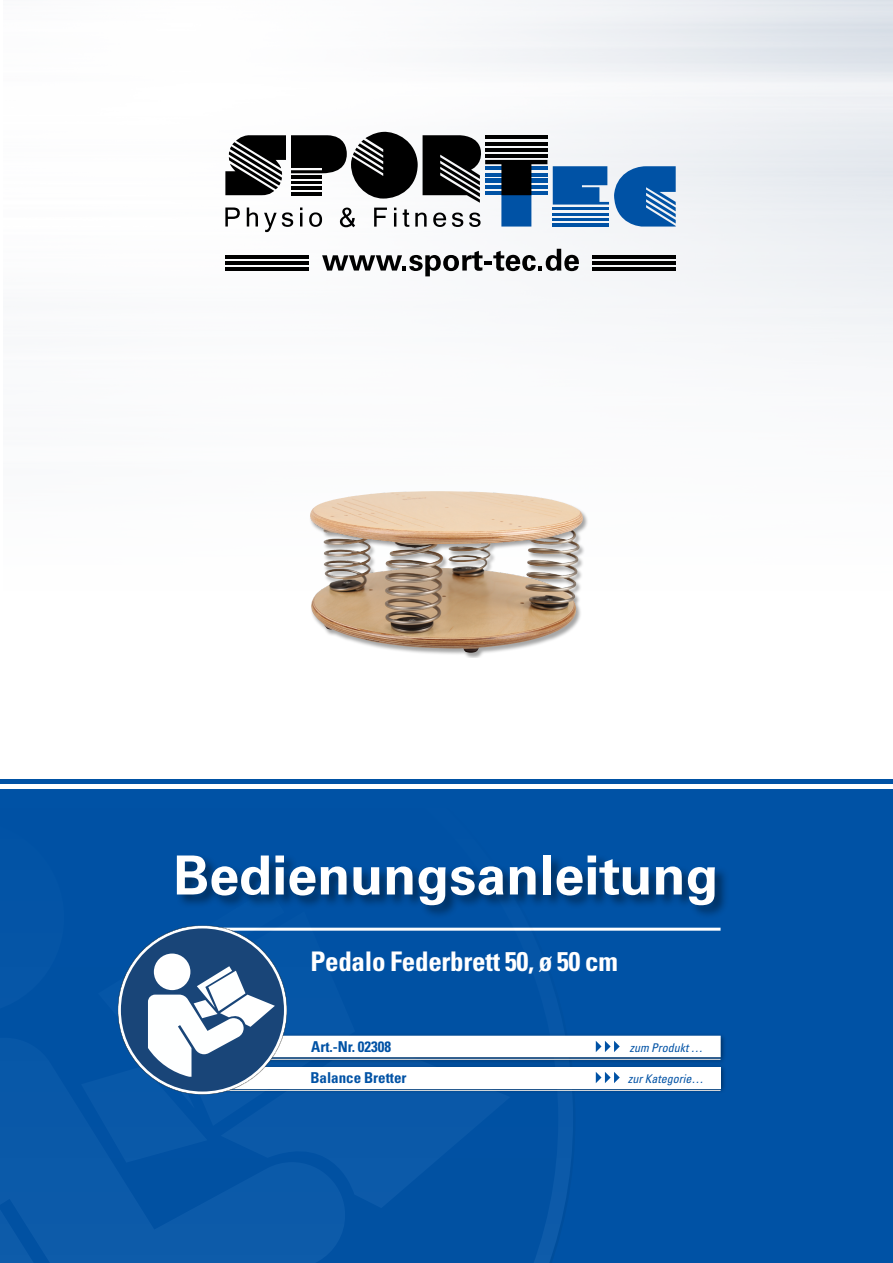
<style>
.page{position:relative;width:893px;height:1263px;background:#fff}
.page>*{position:absolute;margin:0;border:0;box-sizing:border-box;transform-origin:0 0}
.t1{font:700 54px "Univers LT Std";color:#fff}
.t2{font:700 condensed 27px "Univers LT Std";letter-spacing:-.01em;color:#fff}
.t3{font:700 condensed 15px "Univers LT Std";color:#0052a5}
.t4{font:italic condensed 12px "Univers LT Std";color:#0052a5}
</style>
<div class="page">
<img style="left:225px;top:0;width:668px;height:357px">
<svg style="left:553px;top:166px;width:123px;height:61px"></svg>
<svg style="left:225px;top:132px;width:322px;height:100px"></svg>
<svg style="left:322px;top:249px;width:257px;height:27px"></svg>
<hr style="left:592px;top:255px;width:84px;height:4px;background:#000">
<hr style="left:592px;top:261px;width:84px;height:4px;background:#000">
<hr style="left:592px;top:267px;width:84px;height:3px;background:#000">
<hr style="left:225px;top:255px;width:84px;height:4px;background:#000">
<hr style="left:225px;top:261px;width:84px;height:4px;background:#000">
<hr style="left:225px;top:267px;width:84px;height:3px;background:#000">
<div style="left:0;top:779px;width:893px;height:484px;background:#0052a5"></div>
<hr style="left:0;top:785px;width:893px;height:4px;background:#fff">
<hr style="left:195px;top:928px;width:525px;height:3px;background:#fff">
<svg style="left:0;top:784px;width:558px;height:479px"></svg>
<svg style="left:0;top:821px;width:64px;height:193px"></svg>
<svg style="left:0;top:1038px;width:345px;height:225px;fill:#0b5aa9"></svg>
<svg style="left:221px;top:1094px;width:289px;height:114px;fill:#0a58a8"></svg>
<div style="left:257px;top:1056px;width:469px;height:10px;background:#004e9d"></div>
<div style="left:222px;top:1033px;width:504px;height:30px;background:#000;opacity:.4"></div>
<div style="left:226px;top:1036px;width:494px;height:21px;background:#fff"></div>
<svg style="left:596px;top:1041px;width:24px;height:11px"></svg>
<div style="left:222px;top:1064px;width:504px;height:30px;background:#000;opacity:.4"></div>
<div style="left:225px;top:1067px;width:495px;height:21px;background:#fff"></div>
<div style="left:175px;top:854px;width:554px;height:65px;background:#000;opacity:.46"></div>
<svg style="left:596px;top:1072px;width:24px;height:11px"></svg>
<svg style="left:81px;top:888px;width:274px;height:274px"></svg>
<div style="left:309px;top:490px;width:279px;height:168px;background:#000;opacity:.35"></div>
<img style="left:309px;top:491px;width:275px;height:162px">
<h1 class="t1" style="left:173px;top:844px;width:547px">Bedienungsanleitung</h1>
<h2 class="t2" style="left:310px;top:945px;width:309px">Pedalo Federbrett 50, ø 50 cm</h2>
<p class="t3" style="left:311px;top:1037px;width:82px">Art.-Nr. 02308</p>
<p class="t4" style="left:630px;top:1040px;width:75px">zum Produkt …</p>
<p class="t3" style="left:310px;top:1068px;width:98px">Balance Bretter</p>
<p class="t4" style="left:628px;top:1071px;width:77px">zur Kategorie…</p>
</div>
